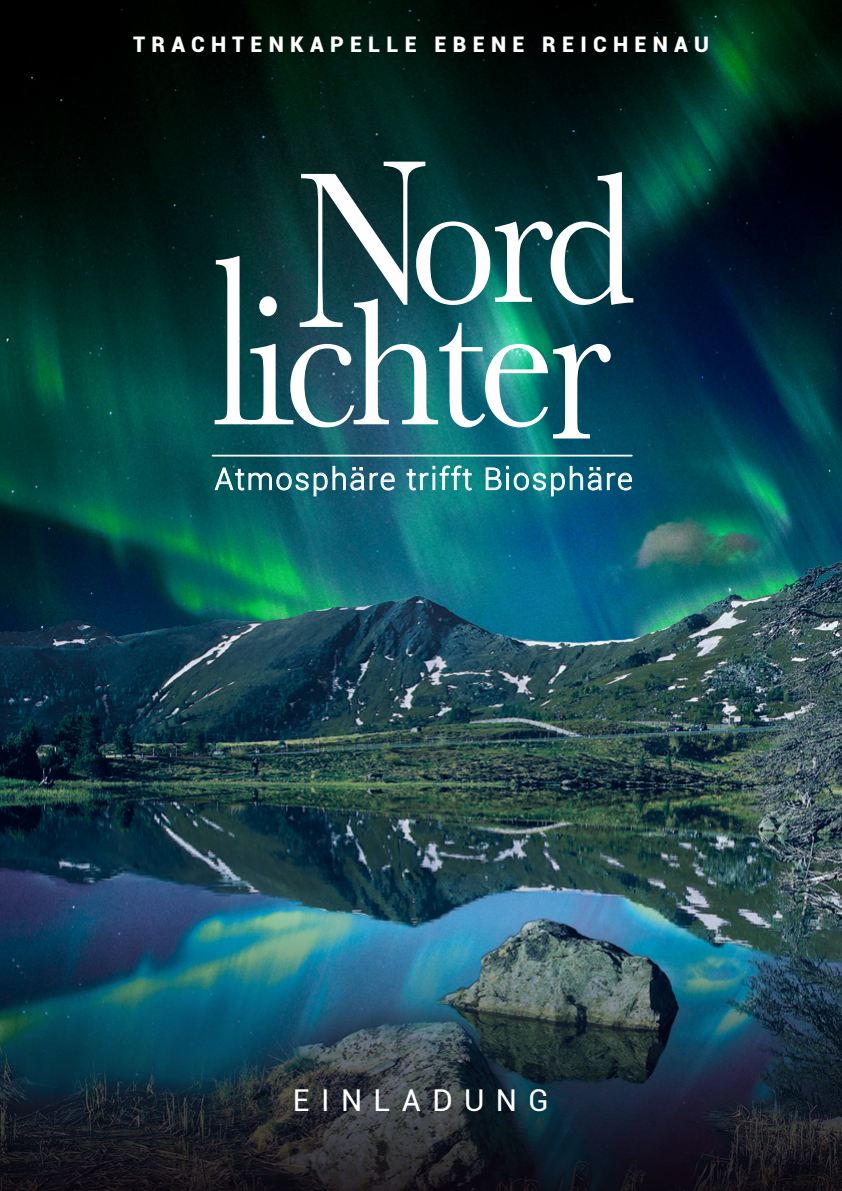
<style>
.page{position:relative;width:842px;height:1191px;background:#fff}
.page>*{position:absolute;margin:0;border:0;box-sizing:border-box;transform-origin:0 0}
.t1{font:300 30.6px "Roboto";letter-spacing:.06em;color:#fff}
.t2{font:30px "Roboto";letter-spacing:.38em;color:#fff}
.t3{font:900 21.4px "Roboto";letter-spacing:.29em;color:#fff}
</style>
<div class="page">
<img style="left:0;top:0;width:842px;height:529px">
<img style="left:0;top:529px;width:842px;height:156px">
<img style="left:0;top:685px;width:842px;height:506px">
<svg style="left:215px;top:162px;width:418px;height:276px"></svg>
<svg style="left:215px;top:466px;width:149px;height:30px;background:#357680"></svg>
<svg style="left:370px;top:473px;width:25px;height:17px"></svg>
<svg style="left:407px;top:465px;width:65px;height:25px;background:#469da1"></svg>
<svg style="left:486px;top:466px;width:146px;height:30px;background:#338395"></svg>
<hr style="left:213px;top:455px;width:419px;height:1px;background:#fff">
<p class="t3" style="left:133px;top:29px;width:577px">TRACHTENKAPELLE EBENE REICHENAU</p>
<h1 class="t1" style="left:215px;top:457px;width:420px">Atmosphäre trifft Biosphäre</h1>
<h2 class="t2" style="left:293px;top:1079px;width:257px">EINLADUNG</h2>
</div>
